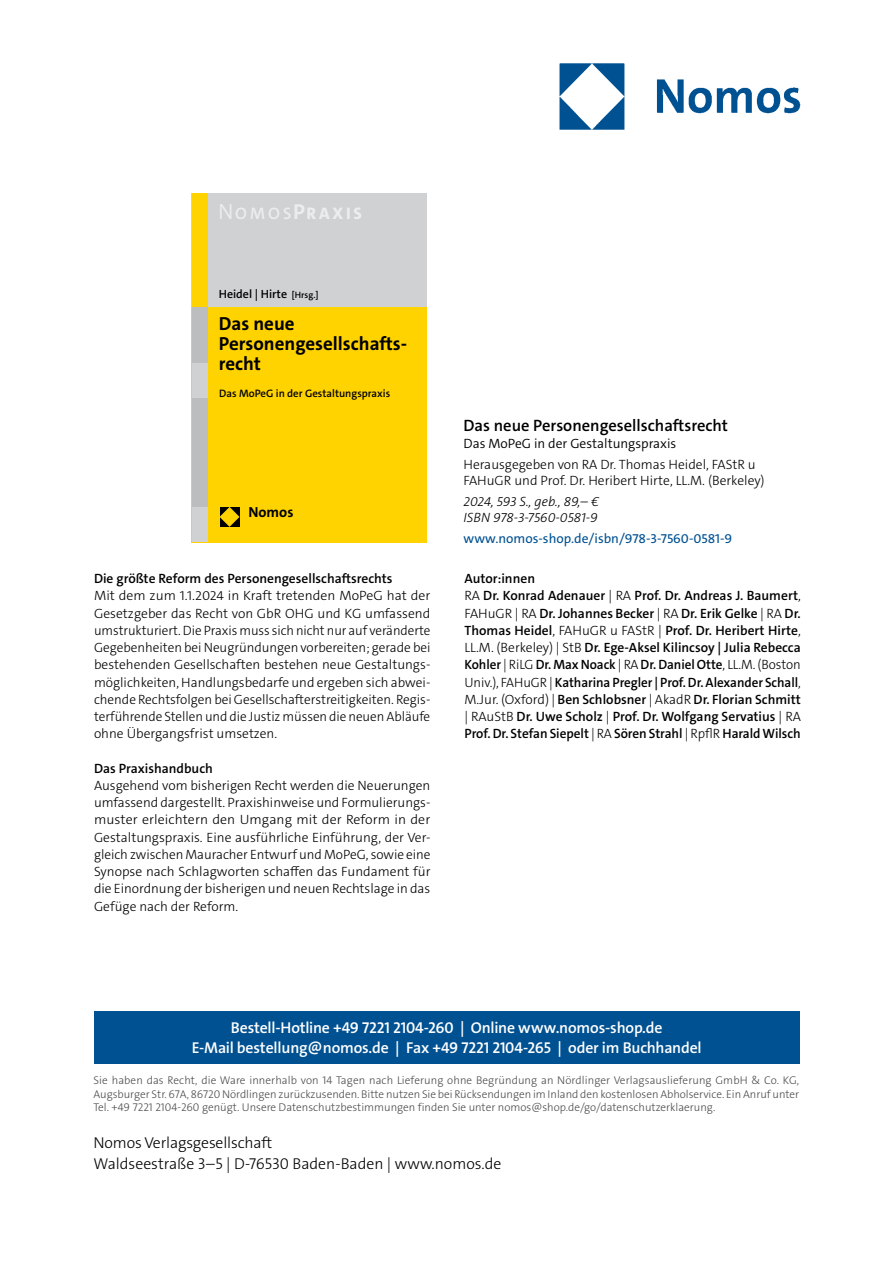
<style>
.page{position:relative;width:893px;height:1263px;background:#fff}
.page>*{position:absolute;margin:0;border:0;box-sizing:border-box;transform-origin:0 0}
.t1{font:700 18.9px/19.8px "The Sans C5";color:#000}
.t2{font:800 16.8px "The Sans C5";letter-spacing:.165em;color:#eceded}
.t3{font:600 16.5px "The Sans C5";color:#000}
.t4{font:600 15.75px/21px "The Sans Os F";letter-spacing:-.01em;color:#fff;text-align:center}
.t5{font:300 15.75px/21px "The Sans Os F";color:#000}
.t6{font:700 14.7px "The Sans C5";color:#000}
.t7{font:300 13.5px/17.2px "The Sans C5";color:#000;text-align:justify}
.t8{font:600 13.5px/17.2px "The Sans C5";color:#000}
.t9{font:italic 300 13.5px/16.5px "The Sans C5";color:#000}
.t10{font:13.5px "The Sans C5";color:#005192}
.t11{font:300 13.5px "The Sans C5";color:#000}
.t12{font:600 11.85px "The Sans C5";color:#000}
.t13{font:300 11.25px/13.5px "The Sans Os F";color:#4b4b4d;text-align:justify}
.t14{font:600 10.8px "The Sans C5";color:#000}
.s1{font-weight:300;font-size:22.2px}
.s2{font-weight:600;font-size:16.65px}
.s3{font-weight:700;font-size:21.75px}
.s4{font-size:9.15px}
.s5{font-weight:300}
</style>
<div class="page">
<img style="left:559px;top:63px;width:242px;height:67px">
<div style="left:94px;top:1011px;width:705px;height:52px;background:#005192"></div>
<div style="left:192px;top:193px;width:235px;height:114px;background:#d0d1d2"></div>
<div style="left:192px;top:307px;width:235px;height:235px;background:#ffd300"></div>
<div style="left:192px;top:307px;width:15px;height:56px;background:#bbbdbe"></div>
<div style="left:192px;top:363px;width:15px;height:35px;background:#d0d1d2"></div>
<div style="left:192px;top:398px;width:15px;height:109px;background:#bbbdbe"></div>
<div style="left:192px;top:507px;width:15px;height:35px;background:#d0d1d2"></div>
<div style="left:192px;top:193px;width:15px;height:114px;background:#ffd300"></div>
<svg style="left:220px;top:507px;width:20px;height:20px"></svg>
<p class="t2" style="left:218px;top:203px;width:145px"><span class="s1">N</span><span class="s2">OMOS</span><span class="s3">P</span>RAXIS</p>
<p class="t12" style="left:219px;top:286px;width:101px">Heidel | Hirte <span class="s4">[Hrsg.]</span></p>
<h1 class="t1" style="left:219px;top:314px;width:190px">Das neue<br>Personengesellschafts&shy;recht</h1>
<p class="t14" style="left:219px;top:387px;width:173px">Das MoPeG in der Gestaltungspraxis</p>
<p class="t6" style="left:248px;top:502px;width:47px">Nomos</p>
<p class="t8" style="left:94px;top:570px;width:300px">Die größte Reform des Personengesellschaftsrechts</p>
<p class="t7" style="left:94px;top:587px;width:338px">Mit dem zum 1.1.2024 in Kraft tretenden MoPeG hat der Gesetzgeber das Recht von GbR OHG und KG umfassend umstrukturiert. Die Praxis muss sich nicht nur auf veränderte Gegebenheiten bei Neugründungen vorbereiten; gerade bei bestehenden Gesellschaften bestehen neue Gestaltungs&shy;möglichkeiten, Handlungsbedarfe und ergeben sich abwei&shy;chende Rechtsfolgen bei Gesellschafterstreitigkeiten. Regis&shy;terführende Stellen und die Justiz müssen die neuen Abläufe ohne Übergangsfrist umsetzen.</p>
<p class="t8" style="left:94px;top:759px;width:120px">Das Praxishandbuch</p>
<p class="t7" style="left:94px;top:777px;width:338px">Ausgehend vom bisherigen Recht werden die Neuerungen umfassend dargestellt. Praxishinweise und Formulierungs&shy;muster erleichtern den Umgang mit der Reform in der Gestaltungspraxis. Eine ausführliche Einführung, der Ver&shy;gleich zwischen Mauracher Entwurf und MoPeG, sowie eine Synopse nach Schlagworten schaffen das Fundament für die Einordnung der bisherigen und neuen Rechtslage in das Gefüge nach der Reform.</p>
<p class="t3" style="left:463px;top:415px;width:266px">Das neue Personengesellschaftsrecht</p>
<p class="t11" style="left:463px;top:435px;width:214px">Das MoPeG in der Gestaltungspraxis</p>
<p class="t7" style="left:463px;top:456px;width:303px;line-height:16.5px">Herausgegeben von RA Dr. Thomas Heidel, FAStR u<br>FAHuGR und Prof. Dr. Heribert Hirte, LL.M. (Berkeley)</p>
<p class="t9" style="left:463px;top:493px;width:137px">2024, 593 S., geb., 89,– €<br>ISBN 978-3-7560-0581-9</p>
<p class="t10" style="left:463px;top:530px;width:270px">www.nomos-shop.de/isbn/978-3-7560-0581-9</p>
<p class="t8" style="left:464px;top:570px;width:338px">Autor:innen<br><span class="s5">RA</span> Dr. Konrad Adenauer <span class="s5">| RA</span> Prof. Dr. Andreas J. Baumert<span class="s5">, FAHuGR | RA</span> Dr. Johannes Becker <span class="s5">| RA</span> Dr. Erik Gelke <span class="s5">| RA</span> Dr.<br>Thomas Heidel<span class="s5">, FAHuGR u FAStR |</span> Prof. Dr. Heribert Hirte<span class="s5">, LL.M. (Berkeley) | StB</span> Dr. Ege-Aksel Kilincsoy | Julia Rebecca Kohler <span class="s5">| RiLG</span> Dr. Max Noack <span class="s5">| RA</span> Dr. Daniel Otte<span class="s5">, LL.M. (Boston Univ.), FAHuGR |</span> Katharina Pregler | Prof. Dr. Alexander Schall<span class="s5">, M.Jur. (Oxford) |</span> Ben Schlobsner <span class="s5">| AkadR</span> Dr. Florian Schmitt <span class="s5">| RAuStB</span> Dr. Uwe Scholz <span class="s5">|</span> Prof. Dr. Wolfgang Servatius <span class="s5">| RA </span>Prof. Dr. Stefan Siepelt <span class="s5">| RA</span> Sören Strahl <span class="s5">| RpflR</span> Harald Wilsch</p>
<p class="t4" style="left:192px;top:1017px;width:511px">Bestell-Hotline +49 7221 2104-260 | Online www.nomos-shop.de<br>E-Mail bestellung@nomos.de | Fax +49 7221 2104-265 | oder im Buchhandel</p>
<p class="t13" style="left:94px;top:1074px;width:707px">Sie haben das Recht, die Ware innerhalb von 14 Tagen nach Lieferung ohne Begründung an Nördlinger Verlagsauslieferung GmbH &amp; Co. KG, Augsburger Str. 67A, 86720 Nördlingen zurückzusenden. Bitte nutzen Sie bei Rücksendungen im Inland den kostenlosen Abholservice. Ein Anruf unter Tel. +49 7221 2104-260 genügt. Unsere Datenschutzbestimmungen finden Sie unter nomos@shop.de/go/datenschutzerklaerung.</p>
<p class="t5" style="left:94px;top:1133px;width:409px">Nomos Verlagsgesellschaft<br>Waldseestraße 3–5 | D-76530 Baden-Baden | www.nomos.de</p>
</div>
